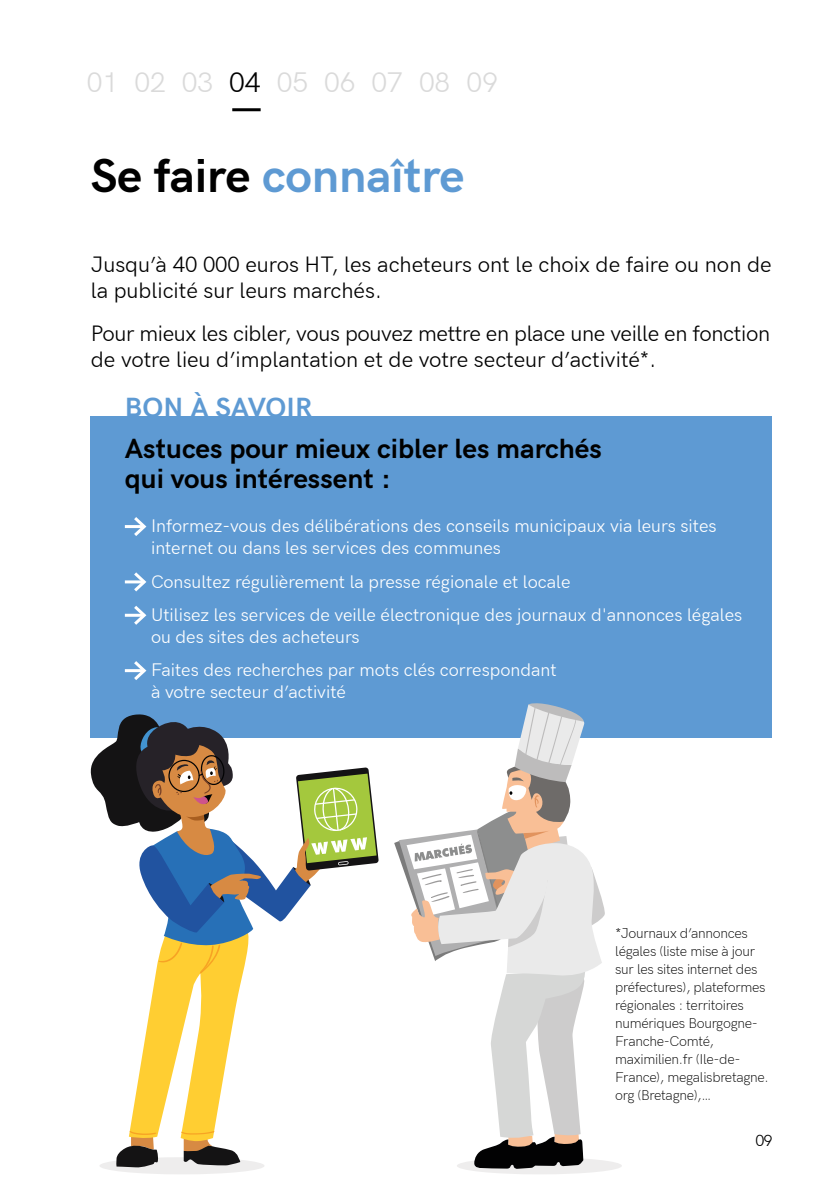
<style>
.page{position:relative;width:840px;height:1191px;background:#fff}
.page>*{position:absolute;margin:0;border:0;box-sizing:border-box;transform-origin:0 0}
.t1{font:700 48px "HK Grotesk";color:#5e9ad3}
.t2{font:700 28px/30px "HK Grotesk";color:#000}
.t3{font:28px "HK Grotesk";letter-spacing:-.005em;color:#dadada}
.t4{font:700 28px "HK Grotesk";letter-spacing:.005em;color:#5e9ad3}
.t5{font:22px/26px "HK Grotesk";letter-spacing:-.005em;color:#000}
.t6{font:18px/33.4px "HK Grotesk";color:#fff}
.t7{font:16px "HK Grotesk";color:#000}
.t8{font:300 14px/18px "HK Grotesk";letter-spacing:-.02em;color:#000}
.s1{color:#000}
</style>
<div class="page">
<hr style="left:232px;top:108px;width:28px;height:3px;background:#000">
<div style="left:91px;top:416px;width:680px;height:321px;background:#5e9ad3"></div>
<hr style="left:125px;top:525px;width:19px;height:3px;background:#fff">
<svg style="left:131px;top:517px;width:16px;height:19px"></svg>
<hr style="left:125px;top:580px;width:19px;height:3px;background:#fff">
<svg style="left:131px;top:572px;width:16px;height:20px"></svg>
<hr style="left:125px;top:614px;width:19px;height:3px;background:#fff">
<svg style="left:131px;top:606px;width:16px;height:19px"></svg>
<hr style="left:125px;top:669px;width:19px;height:3px;background:#fff">
<svg style="left:131px;top:661px;width:16px;height:19px"></svg>
<div style="left:456px;top:1157px;width:165px;height:17px;background:#eeeded;border-radius:50%"></div>
<div style="left:99px;top:1157px;width:165px;height:17px;background:#eeeded;border-radius:50%"></div>
<svg style="left:394px;top:703px;width:212px;height:465px"></svg>
<svg style="left:90px;top:711px;width:288px;height:456px"></svg>
<h2 class="t3" style="left:87px;top:61px;width:412px">01 02 03 <span class="s1">04</span> 05 06 07 08 09</h2>
<h1 class="t1" style="left:91px;top:140px;width:375px"><span class="s1">Se faire</span> connaître</h1>
<p class="t5" style="left:91px;top:249px;width:682px">Jusqu’à 40 000 euros HT, les acheteurs ont le choix de faire ou non de la publicité sur leurs marchés.</p>
<p class="t5" style="left:91px;top:318px;width:680px">Pour mieux les cibler, vous pouvez mettre en place une veille en fonction de votre lieu d’implantation et de votre secteur d’activité*.</p>
<h2 class="t4" style="left:125px;top:386px;width:189px">BON À SAVOIR</h2>
<h2 class="t2" style="left:125px;top:431px;width:478px">Astuces pour mieux cibler les marchés qui vous intéressent :</h2>
<p class="t6" style="left:151px;top:513px;width:566px;line-height:22px">Informez-vous des délibérations des conseils municipaux via leurs sites internet ou dans les services des communes</p>
<p class="t6" style="left:151px;top:563px;width:592px">Consultez régulièrement la presse régionale et locale<br>Utilisez les services de veille électronique des journaux d'annonces légales</p>
<p class="t6" style="left:151px;top:618px;width:407px">ou des sites des acheteurs<br>Faites des recherches par mots clés correspondant</p>
<p class="t6" style="left:151px;top:674px;width:196px">à votre secteur d’activité</p>
<p class="t8" style="left:615px;top:923px;width:155px">*Journaux d’annonces légales (liste mise à jour sur les sites internet des préfectures), plateformes régionales : territoires numériques Bourgogne-<br>Franche-Comté, maximilien.fr (Ile-de-<br>France), megalisbretagne. org (Bretagne),…</p>
<p class="t7" style="left:755px;top:1128px;width:18px">09</p>
</div>
